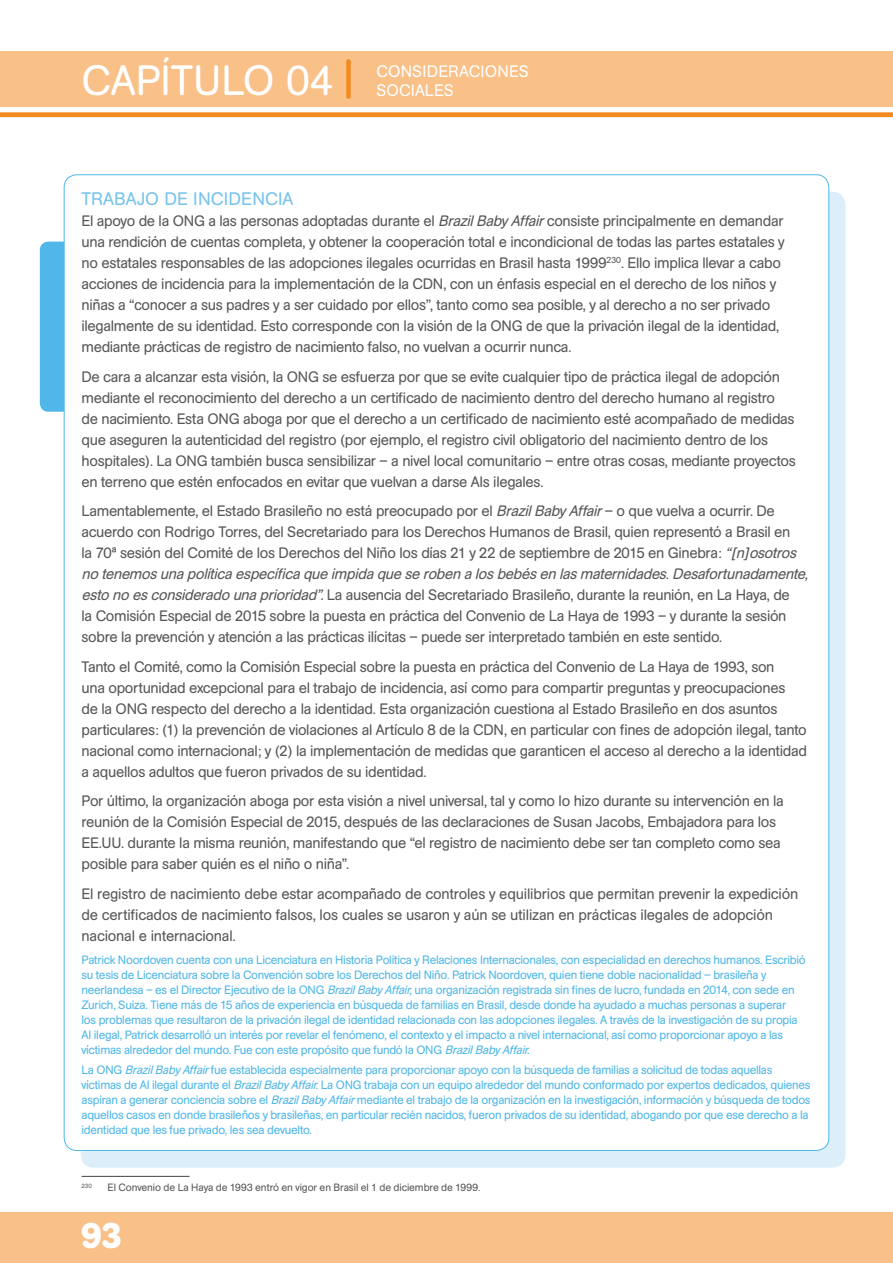
<style>
.page{position:relative;width:893px;height:1263px;background:#fff}
.page>*{position:absolute;margin:0;border:0;box-sizing:border-box;transform-origin:0 0}
.t1{font:42px "AG Book Rounded";color:#fff}
.t2{font:700 35.7px "AG Book Rounded";color:#fff}
.t3{font:18px "AG Book Rounded";color:#78c3ec}
.t4{font:16.5px/19.8px "AG Book Rounded";letter-spacing:.01em;color:#fff}
.t5{font:15px/21px "AG Book Rounded";letter-spacing:-.02em;color:#57585a}
.t6{font:12px/15px "AG Book Rounded";letter-spacing:-.025em;color:#50b7e8}
.t7{font:10.5px "AG Book Rounded";letter-spacing:-.01em;color:#57585a}
.t8{font:6.15px "AG Book Rounded";color:#57585a}
.s1{font-style:italic}
</style>
<div class="page">
<div style="left:81px;top:192px;width:764px;height:976px;background:#dbeef9;border-radius:13px"></div>
<div style="left:40px;top:242px;width:32px;height:170px;background:#50b7e8;border-radius:9px"></div>
<div style="left:64px;top:175px;width:765px;height:975px;background:#fff;border-radius:13px"></div>
<div style="left:0;top:1214px;width:893px;height:49px;background:#f9c087"></div>
<hr style="left:0;top:1212px;width:893px;height:4px;background:#f9c087">
<div style="left:0;top:51px;width:893px;height:56px;background:#f9c087"></div>
<hr style="left:0;top:113px;width:893px;height:4px;background:#f28a20">
<div style="left:346px;top:61px;width:5px;height:36px;background:#f28a20"></div>
<hr style="left:82px;top:1176px;width:108px;height:1px;background:#57585a">
<h1 class="t1" style="left:82px;top:57px;width:254px">CAPÍTULO 04</h1>
<h1 class="t1" style="left:308px;top:57px;width:25px">1</h1>
<p class="t4" style="left:376px;top:61px;width:297px">CONSIDERACIONES INTRODUCTORIAS<br>E HISTÓRICAS</p>
<p class="t4" style="left:376px;top:81px;width:79px">SOCIALES</p>
<p class="t3" style="left:82px;top:189px;width:213px">TRABAJO DE INCIDENCIA</p>
<p class="t5" style="left:82px;top:211px;width:705px">El apoyo de la ONG a las personas adoptadas durante el <span class="s1">BrazilBabyAffair</span>consiste principalmente en demandar una rendición de cuentas completa, y obtener la cooperación total e incondicional de todas las partes estatales y no estatales responsables de las adopciones ilegales ocurridas en Brasil hasta 1999<sup>230</sup>. Ello implica llevar a cabo acciones de incidencia para la implementación de la CDN, con un énfasis especial en el derecho de los niños y niñas a “conocer a sus padres y a ser cuidado por ellos”, tanto como sea posible, y al derecho a no ser privado ilegalmente de su identidad. Esto corresponde con la visión de la ONG de que la privación ilegal de la identidad, mediante prácticas de registro de nacimiento falso, no vuelvan a ocurrir nunca.</p>
<p class="t5" style="left:82px;top:366px;width:716px">De cara a alcanzar esta visión, la ONG se esfuerza por que se evite cualquier tipo de práctica ilegal de adopción mediante el reconocimiento del derecho a un certificado de nacimiento dentro del derecho humano al registro<br>de nacimiento. Esta ONG aboga por que el derecho a un certificado de nacimiento esté acompañado de medidas que aseguren la autenticidad del registro (por ejemplo, el registro civil obligatorio del nacimiento dentro de los hospitales). La ONG también busca sensibilizar – a nivel local comunitario – entre otras cosas, mediante proyectos en terreno que estén enfocados en evitar que vuelvan a darse AIs ilegales.</p>
<p class="t5" style="left:82px;top:501px;width:732px">Lamentablemente, el Estado Brasileño no está preocupado por el <span class="s1">BrazilBabyAffair</span>– o que vuelva a ocurrir. De acuerdo con Rodrigo Torres, del Secretariado para los Derechos Humanos de Brasil, quien representó a Brasil en<br>la 70ª sesión del Comité de los Derechos del Niño los días 21 y 22 de septiembre de 2015 en Ginebra: <span class="s1">“[n]osotros notenemosunapolíticaespecíficaqueimpidaqueserobenalosbebésenlasmaternidades.Desafortunadamente, estonoesconsideradounaprioridad”.</span>La ausencia del Secretariado Brasileño, durante la reunión, en La Haya, de<br>la Comisión Especial de 2015 sobre la puesta en práctica del Convenio de La Haya de 1993 – y durante la sesión sobre la prevención y atención a las prácticas ilícitas – puede ser interpretado también en este sentido.</p>
<p class="t5" style="left:82px;top:656px;width:727px">Tanto el Comité, como la Comisión Especial sobre la puesta en práctica del Convenio de La Haya de 1993, son<br>una oportunidad excepcional para el trabajo de incidencia, así como para compartir preguntas y preocupaciones<br>de la ONG respecto del derecho a la identidad. Esta organización cuestiona al Estado Brasileño en dos asuntos particulares: (1) la prevención de violaciones al Artículo 8 de la CDN, en particular con fines de adopción ilegal, tanto nacional como internacional; y (2) la implementación de medidas que garanticen el acceso al derecho a la identidad a aquellos adultos que fueron privados de su identidad.</p>
<p class="t5" style="left:82px;top:791px;width:704px">Por último, la organización aboga por esta visión a nivel universal, tal y como lo hizo durante su intervención en la reunión de la Comisión Especial de 2015, después de las declaraciones de Susan Jacobs, Embajadora para los EE.UU. durante la misma reunión, manifestando que “el registro de nacimiento debe ser tan completo como sea posible para saber quién es el niño o niña”.</p>
<p class="t5" style="left:82px;top:883px;width:718px">El registro de nacimiento debe estar acompañado de controles y equilibrios que permitan prevenir la expedición de certificados de nacimiento falsos, los cuales se usaron y aún se utilizan en prácticas ilegales de adopción nacional e internacional.</p>
<p class="t6" style="left:82px;top:953px;width:726px">Patrick Noordoven cuenta con una Licenciatura en Historia Política y Relaciones Internacionales, con especialidad en derechos humanos. Escribió su tesis de Licenciatura sobre la Convención sobre los Derechos del Niño. Patrick Noordoven, quien tiene doble nacionalidad – brasileña y neerlandesa – es el Director Ejecutivo de la ONG <span class="s1">BrazilBabyAffair</span>, una organización registrada sin fines de lucro, fundada en 2014, con sede en Zurich, Suiza. Tiene más de 15 años de experiencia en búsqueda de familias en Brasil, desde donde ha ayudado a muchas personas a superar<br>los problemas que resultaron de la privación ilegal de identidad relacionada con las adopciones ilegales. A través de la investigación de su propia AI ilegal, Patrick desarrolló un interés por revelar el fenómeno, el contexto y el impacto a nivel internacional, así como proporcionar apoyo a las víctimas alrededor del mundo. Fue con este propósito que fundó la ONG <span class="s1">BrazilBabyAffair</span>.</p>
<p class="t6" style="left:82px;top:1062px;width:730px">La ONG <span class="s1">BrazilBabyAffair</span>fue establecida especialmente para proporcionar apoyo con la búsqueda de familias a solicitud de todas aquellas víctimas de AI ilegal durante el <span class="s1">BrazilBabyAffair</span>. La ONG trabaja con un equipo alrededor del mundo conformado por expertos dedicados, quienes aspiran a generar conciencia sobre el <span class="s1">BrazilBabyAffair</span>mediante el trabajo de la organización en la investigación, información y búsqueda de todos aquellos casos en donde brasileños y brasileñas, en particular recién nacidos, fueron privados de su identidad, abogando por que ese derecho a la identidad que les fue privado, les sea devuelto.</p>
<p class="t8" style="left:82px;top:1182px;width:12px">230</p>
<p class="t7" style="left:108px;top:1182px;width:374px">El Convenio de La Haya de 1993 entró en vigor en Brasil el 1 de diciembre de 1999.</p>
<h2 class="t2" style="left:81px;top:1215px;width:44px">93</h2>
</div>
